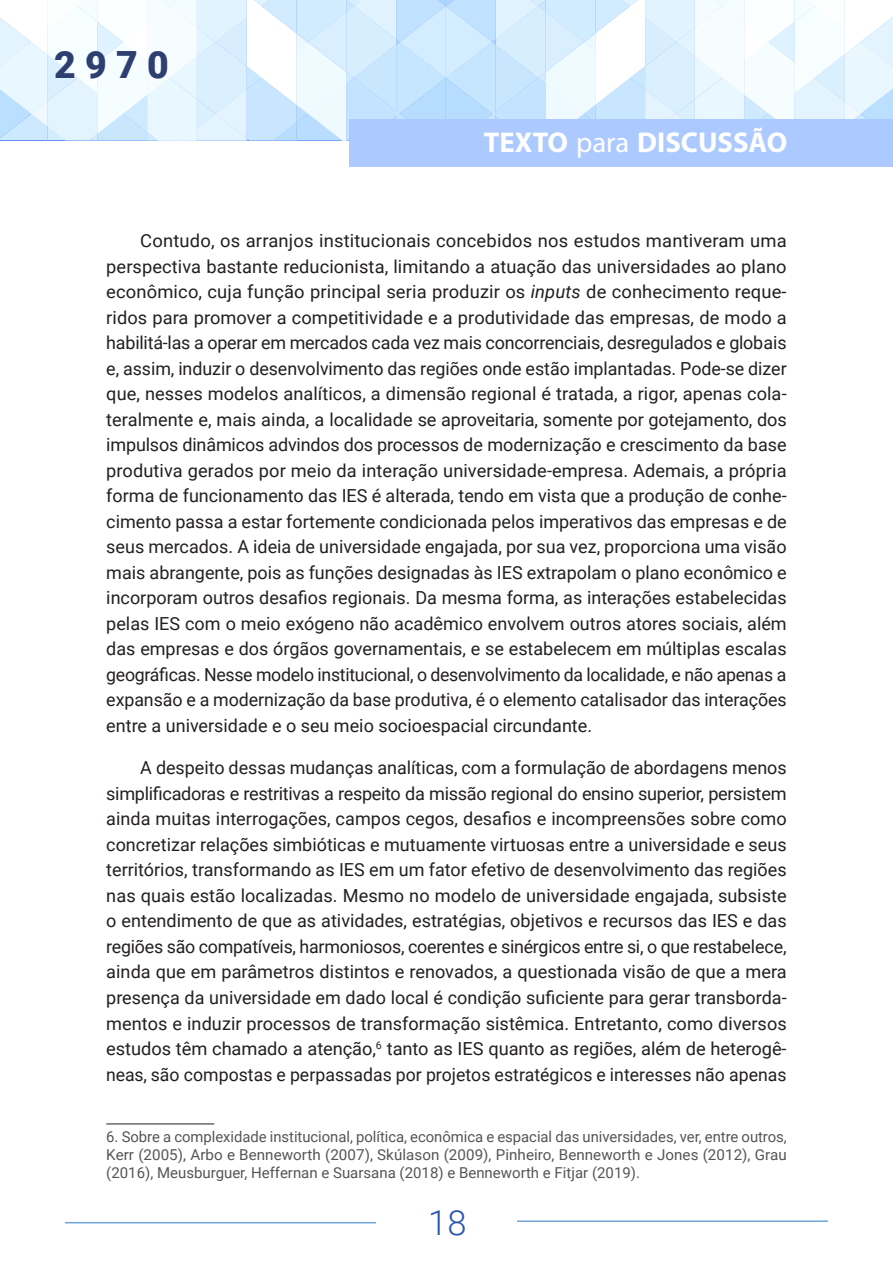
<style>
.page{position:relative;width:893px;height:1263px;background:#fff}
.page>*{position:absolute;margin:0;border:0;box-sizing:border-box;transform-origin:0 0}
.t1{font:900 37.5px "Roboto";color:#2c3f70}
.t2{font:300 34.5px "Roboto";color:#2c55ae}
.t3{font:700 28.65px "Myriad Pro";color:#fff}
.texto_corrido{font:18px/25.5px "Roboto";color:#231f20;text-align:justify}
.nota_rodape{font:15px/18px "Roboto";color:#545557;text-align:justify}
.s1{font-weight:400}
.s2{font-style:italic}
</style>
<div class="page">
<svg style="left:0;top:0;width:893px;height:140px"></svg>
<div style="left:349px;top:119px;width:544px;height:48px;background:#accaff"></div>
<hr style="left:517px;top:1220px;width:311px;height:2px;background:#6fa5d9">
<hr style="left:65px;top:1222px;width:311px;height:1px;background:#6fa5d9">
<hr style="left:106px;top:1123px;width:108px;height:1px;background:#231f20">
<h1 class="t1" style="left:54px;top:38px;width:116px">2970</h1>
<h3 class="t3" style="left:484px;top:124px;width:305px">TEXTO <span class="s1">para</span> DISCUSSÃO</h3>
<p class="texto_corrido" style="left:106px;top:228px;width:682px;text-indent:34px">Contudo, os arranjos institucionais concebidos nos estudos mantiveram uma perspectiva bastante reducionista, limitando a atuação das universidades ao plano econômico, cuja função principal seria produzir os <span class="s2">inputs</span> de conhecimento reque&shy;ridos para promover a competitividade e a produtividade das empresas, de modo a habilitá-las a operar em mercados cada vez mais concorrenciais, desregulados e globais e, assim, induzir o desenvolvimento das regiões onde estão implantadas. Pode-se dizer que, nesses modelos analíticos, a dimensão regional é tratada, a rigor, apenas cola&shy;teralmente e, mais ainda, a localidade se aproveitaria, somente por gotejamento, dos impulsos dinâmicos advindos dos processos de modernização e crescimento da base produtiva gerados por meio da interação universidade-empresa. Ademais, a própria forma de funcionamento das IES é alterada, tendo em vista que a produção de conhe&shy;cimento passa a estar fortemente condicionada pelos imperativos das empresas e de seus mercados. A ideia de universidade engajada, por sua vez, proporciona uma visão mais abrangente, pois as funções designadas às IES extrapolam o plano econômico e incorporam outros desafios regionais. Da mesma forma, as interações estabelecidas pelas IES com o meio exógeno não acadêmico envolvem outros atores sociais, além das empresas e dos órgãos governamentais, e se estabelecem em múltiplas escalas geográficas. Nesse modelo institucional, o desenvolvimento da localidade, e não apenas a expansão e a modernização da base produtiva, é o elemento catalisador das interações entre a universidade e o seu meio socioespacial circundante.</p>
<p class="texto_corrido" style="left:106px;top:755px;width:682px;text-indent:34px">A despeito dessas mudanças analíticas, com a formulação de abordagens menos simplificadoras e restritivas a respeito da missão regional do ensino superior, persistem ainda muitas interrogações, campos cegos, desafios e incompreensões sobre como concretizar relações simbióticas e mutuamente virtuosas entre a universidade e seus territórios, transformando as IES em um fator efetivo de desenvolvimento das regiões nas quais estão localizadas. Mesmo no modelo de universidade engajada, subsiste o entendimento de que as atividades, estratégias, objetivos e recursos das IES e das regiões são compatíveis, harmoniosos, coerentes e sinérgicos entre si, o que restabelece, ainda que em parâmetros distintos e renovados, a questionada visão de que a mera presença da universidade em dado local é condição suficiente para gerar transborda&shy;mentos e induzir processos de transformação sistêmica. Entretanto, como diversos estudos têm chamado a atenção,<sup>6</sup> tanto as IES quanto as regiões, além de heterogê&shy;neas, são compostas e perpassadas por projetos estratégicos e interesses não apenas</p>
<p class="nota_rodape" style="left:106px;top:1127px;width:682px">6. Sobre a complexidade institucional, política, econômica e espacial das universidades, ver, entre outros, Kerr (2005), Arbo e Benneworth (2007), Skúlason (2009), Pinheiro, Benneworth e Jones (2012), Grau (2016), Meusburguer, Heffernan e Suarsana (2018) e Benneworth e Fitjar (2019).</p>
<h2 class="t2" style="left:428px;top:1198px;width:40px">18</h2>
</div>
